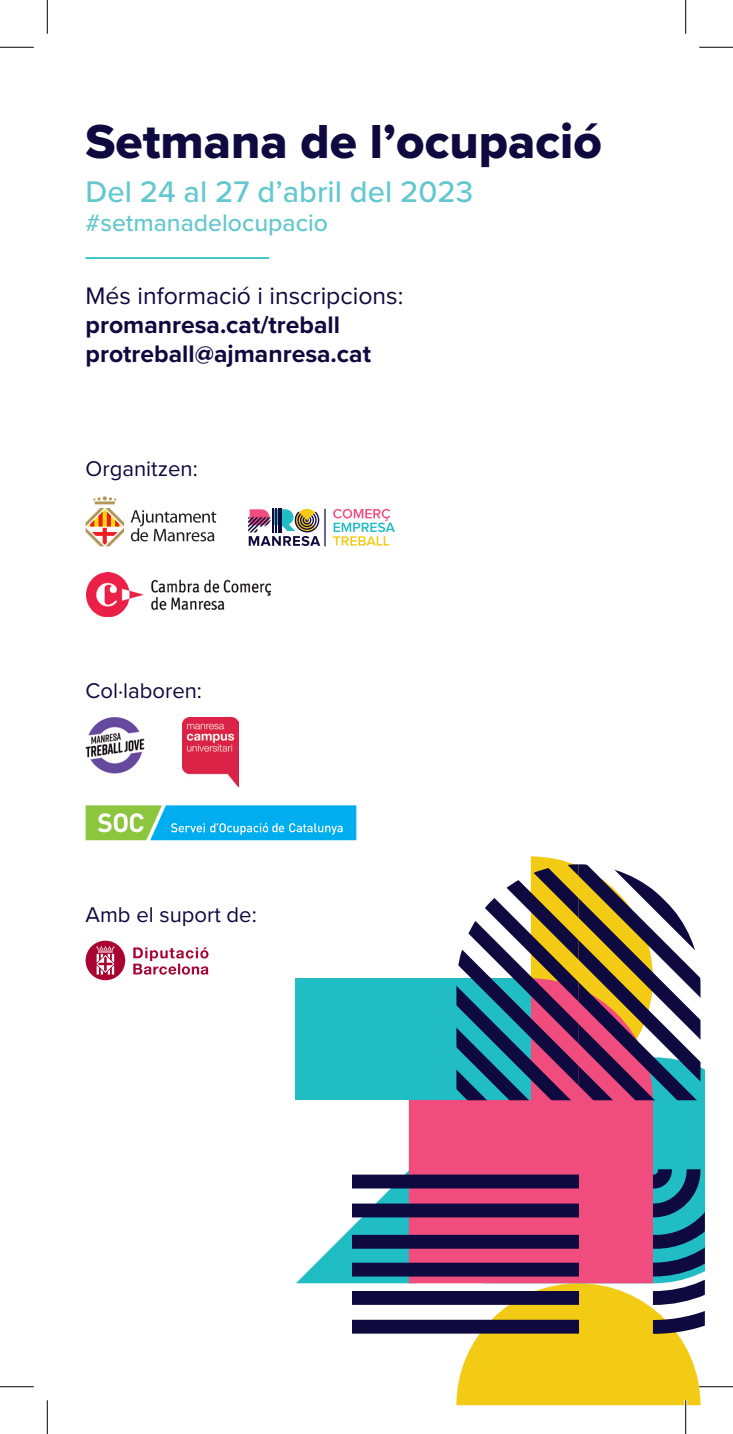
<style>
.page{position:relative;width:733px;height:1434px;background:#fff}
.page>*{position:absolute;margin:0;border:0;box-sizing:border-box;transform-origin:0 0}
.H_-_Copia{font:49.5px "Proxima Nova Extrabld";color:#0e093e}
.t1{font:500 30.82px "Proxima Nova";color:#63c8ce}
.t2{font:700 24.75px "Proxima Nova";color:#0e093e}
.t3{font:24.75px "Proxima Nova";color:#0e093e}
.t4{font:500 24.75px "Proxima Nova";color:#63c8ce}
.t5{font:22.05px "Proxima Nova";color:#0e093e}
</style>
<div class="page">
<svg style="left:296px;top:1171px;width:112px;height:112px"></svg>
<div style="left:652px;top:1061px;width:52px;height:108px;background:#21bdc4"></div>
<div style="left:408px;top:1100px;width:244px;height:183px;background:#f04c7e"></div>
<div style="left:296px;top:978px;width:234px;height:122px;background:#21bdc4"></div>
<div style="left:352px;top:1320px;width:226px;height:14px;background:#0e093e"></div>
<div style="left:352px;top:1291px;width:226px;height:14px;background:#0e093e"></div>
<div style="left:352px;top:1263px;width:226px;height:13px;background:#0e093e"></div>
<div style="left:352px;top:1235px;width:226px;height:14px;background:#0e093e"></div>
<div style="left:352px;top:1203px;width:226px;height:14px;background:#0e093e"></div>
<div style="left:352px;top:1175px;width:226px;height:13px;background:#0e093e"></div>
<svg style="left:456px;top:1169px;width:248px;height:236px"></svg>
<svg style="left:456px;top:856px;width:244px;height:244px"></svg>
<svg style="left:93px;top:496px;width:23px;height:4px"></svg>
<hr style="left:94px;top:501px;width:21px;height:3px;background:#b39758">
<svg style="left:86px;top:508px;width:38px;height:38px"></svg>
<svg style="left:131px;top:510px;width:85px;height:31px"></svg>
<img style="left:86px;top:573px;width:185px;height:43px">
<svg style="left:333px;top:509px;width:62px;height:37px"></svg>
<hr style="left:324px;top:509px;width:1px;height:37px;background:#0e093e">
<svg style="left:248px;top:508px;width:72px;height:38px"></svg>
<hr style="left:86px;top:257px;width:183px;height:2px;background:#21bdc4">
<svg style="left:86px;top:805px;width:270px;height:35px"></svg>
<img style="left:182px;top:717px;width:56px;height:70px">
<img style="left:86px;top:717px;width:58px;height:56px">
<svg style="left:133px;top:947px;width:75px;height:28px"></svg>
<svg style="left:86px;top:941px;width:39px;height:39px"></svg>
<hr style="left:699px;top:1385px;width:33px;height:3px;background:#fff">
<hr style="left:684px;top:1400px;width:2px;height:34px;background:#fff">
<hr style="left:0;top:47px;width:34px;height:1px;background:#000">
<hr style="left:699px;top:47px;width:33px;height:1px;background:#000">
<hr style="left:0;top:1386px;width:34px;height:1px;background:#000">
<hr style="left:699px;top:1386px;width:33px;height:1px;background:#000">
<hr style="left:47px;top:0;width:1px;height:34px;background:#000">
<hr style="left:47px;top:1400px;width:1px;height:34px;background:#000">
<hr style="left:685px;top:0;width:1px;height:34px;background:#000">
<hr style="left:685px;top:1400px;width:1px;height:34px;background:#000">
<p class="H_-_Copia" style="left:86px;top:105px;width:517px">Setmana de l’ocupació</p>
<p class="t1" style="left:86px;top:168px;width:389px">Del 24 al 27 d’abril del 2023</p>
<p class="t4" style="left:86px;top:205px;width:244px">#setmanadelocupacio</p>
<p class="t3" style="left:86px;top:277px;width:319px">Més informació i inscripcions:</p>
<p class="t2" style="left:86px;top:307px;width:256px">promanresa.cat/treball</p>
<p class="t2" style="left:86px;top:336px;width:287px">protreball@ajmanresa.cat</p>
<p class="t5" style="left:86px;top:452px;width:114px">Organitzen:</p>
<p class="t5" style="left:86px;top:674px;width:118px">Col·laboren:</p>
<p class="t5" style="left:86px;top:898px;width:173px">Amb el suport de:</p>
</div>
